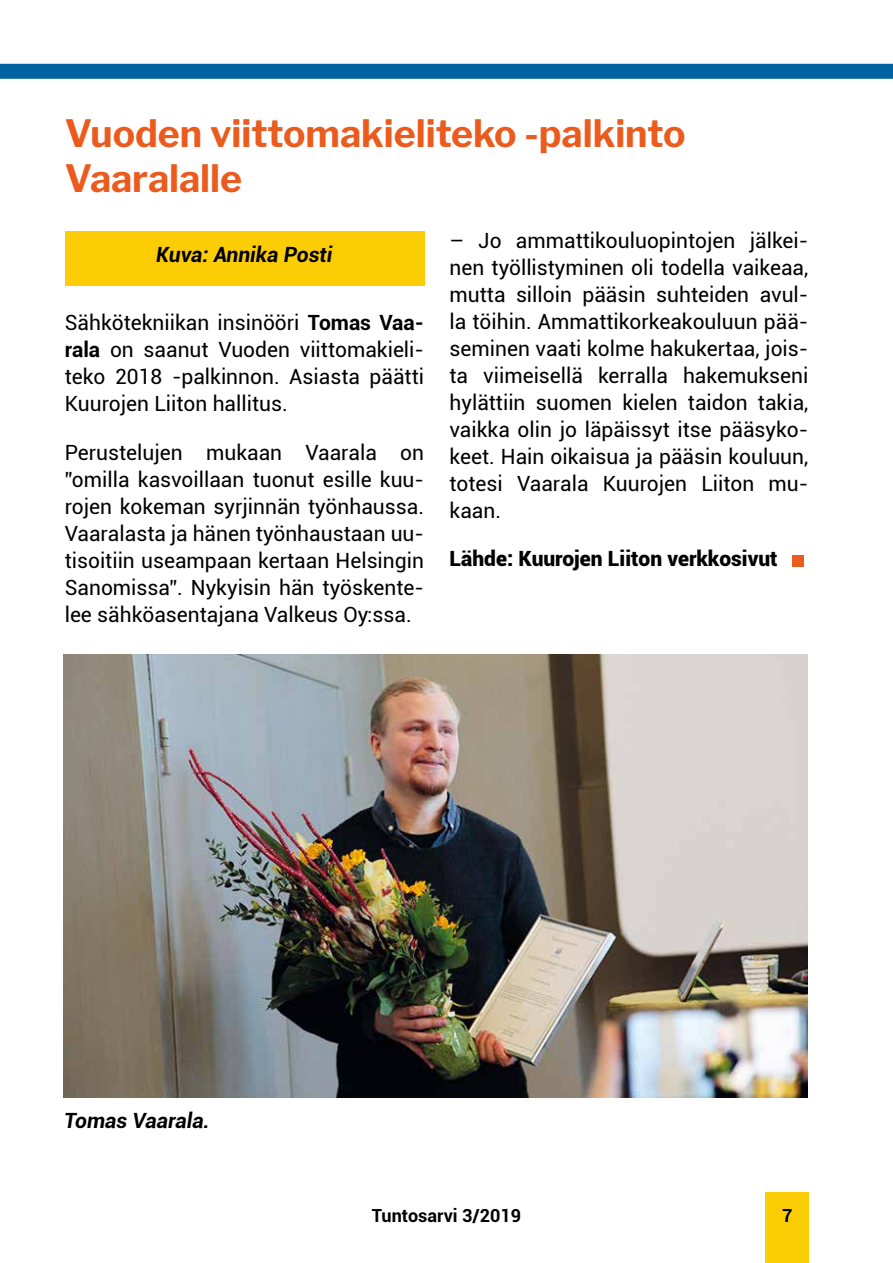
<style>
.page{position:relative;width:893px;height:1263px;background:#fff}
.page>*{position:absolute;margin:0;border:0;box-sizing:border-box;transform-origin:0 0}
.t1{font:700 37.5px/45px "Libre Franklin";color:#eb5b1d}
.t2{font:21px/27px "Roboto";color:#000;text-align:justify}
.t3{font:900 21px "Roboto";color:#000}
.t4{font:italic 700 21px "Roboto";color:#000}
.t5{font:700 18px "Roboto";color:#000}
.s1{font-weight:700}
</style>
<div class="page">
<div style="left:765px;top:1192px;width:44px;height:71px;background:#fccd05"></div>
<div style="left:0;top:64px;width:893px;height:15px;background:#0062a2"></div>
<img style="left:64px;top:655px;width:744px;height:442px">
<div style="left:65px;top:232px;width:359px;height:54px;background:#fccd05"></div>
<div style="left:792px;top:555px;width:12px;height:11px;background:#eb5b1d"></div>
<h1 class="t1" style="left:65px;top:111px;width:622px">Vuoden viittomakieliteko -palkinto<br>Vaaralalle</h1>
<p class="t4" style="left:156px;top:240px;width:178px">Kuva: Annika Posti</p>
<p class="t2" style="left:65px;top:309px;width:361px">Sähkötekniikan insinööri <span class="s1">Tomas Vaa&shy;rala</span> on saanut Vuoden viittomakieli&shy;teko 2018 -palkinnon. Asiasta päätti Kuurojen Liiton hallitus.</p>
<p class="t2" style="left:65px;top:438px;width:361px">Perustelujen mukaan Vaarala on ”omilla kasvoillaan tuonut esille kuu&shy;rojen kokeman syrjinnän työnhaussa.<br>Vaaralasta ja hänen työnhaustaan uu&shy;tisoitiin useampaan kertaan Helsingin Sanomissa”. Nykyisin hän työskente&shy;lee sähköasentajana Valkeus Oy:ssa.</p>
<p class="t2" style="left:450px;top:226px;width:360px">– Jo ammattikouluopintojen jälkei&shy;nen työllistyminen oli todella vaikeaa, mutta silloin pääsin suhteiden avul&shy;la töihin. Ammattikorkeakouluun pää&shy;seminen vaati kolme hakukertaa, jois&shy;ta viimeisellä kerralla hakemukseni hylättiin suomen kielen taidon takia, vaikka olin jo läpäissyt itse pääsyko&shy;keet. Hain oikaisua ja pääsin kouluun, totesi Vaarala Kuurojen Liiton mu&shy;kaan.</p>
<p class="t3" style="left:450px;top:544px;width:330px">Lähde: Kuurojen Liiton verkkosivut</p>
<p class="t4" style="left:64px;top:1105px;width:147px">Tomas Vaarala.</p>
<p class="t5" style="left:372px;top:1203px;width:151px">Tuntosarvi 3/2019</p>
<p class="t5" style="left:782px;top:1203px;width:12px">7</p>
</div>
